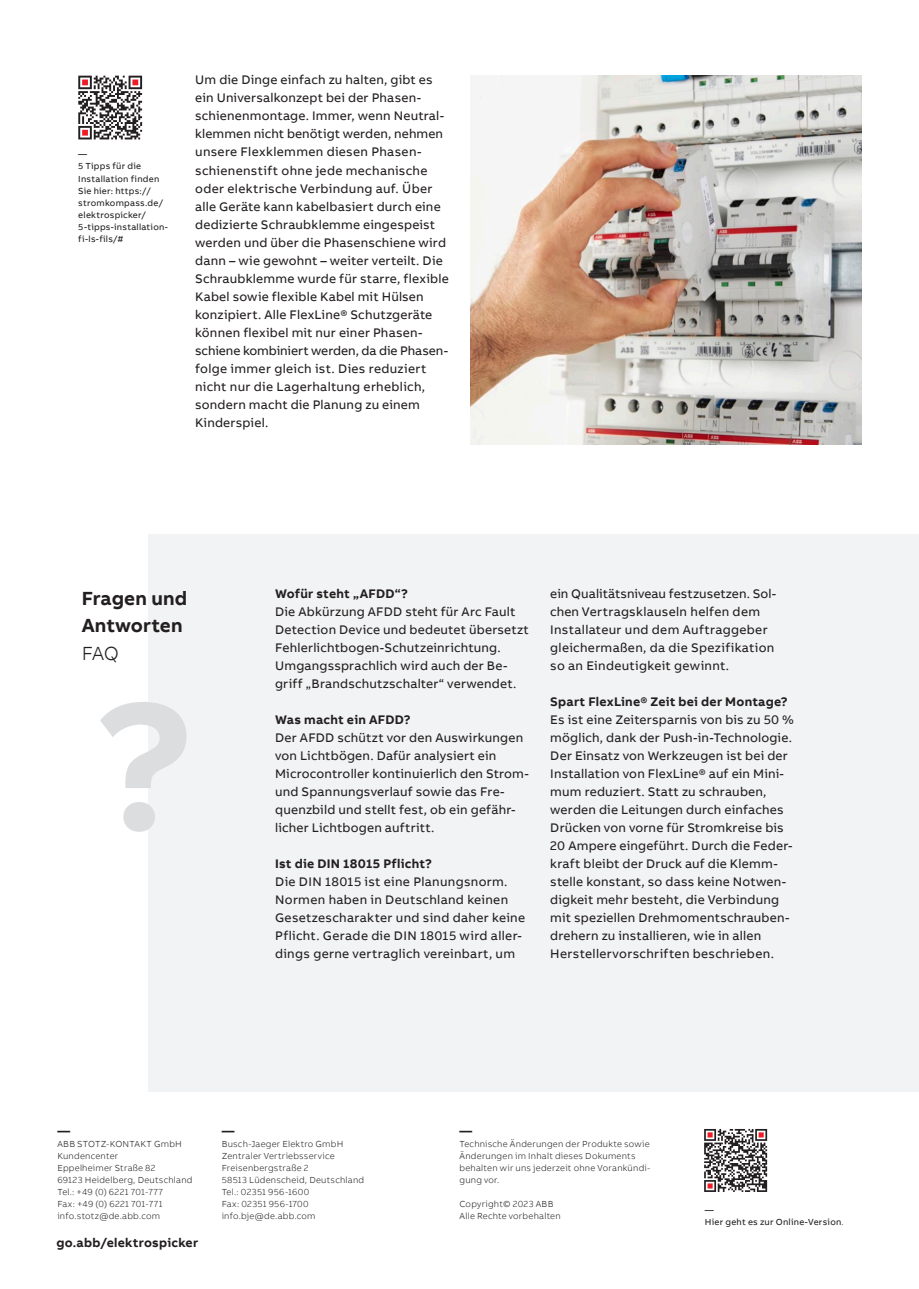
<style>
.page{position:relative;width:919px;height:1289px;background:#fff}
.page>*{position:absolute;margin:0;border:0;box-sizing:border-box;transform-origin:0 0}
.t1{font:700 186px "AB Bvoice";color:#dcdddf}
.t2{font:700 19.5px/27px "AB Bvoice";letter-spacing:.005em;color:#231f20}
.t3{font:300 19.5px "AB Bvoice";color:#231f20}
.t4{font:12.75px/18px "AB Bvoice";letter-spacing:.015em;color:#231f20}
.t5{font:700 12.75px "AB Bvoice";letter-spacing:.02em;color:#231f20}
.t6{font:300 9px/12px "AB Bvoice";letter-spacing:.025em;color:#231f20}
.t7{font:9px/12px "AB Bvoice";letter-spacing:.025em;color:#231f20}
.s1{font-weight:300}
</style>
<div class="page">
<div style="left:148px;top:534px;width:770px;height:557px;background:#f2f3f4"></div>
<svg style="left:704px;top:1129px;width:63px;height:62px"></svg>
<svg style="left:78px;top:76px;width:64px;height:63px"></svg>
<img style="left:470px;top:75px;width:391px;height:369px">
<p class="t7" style="left:78px;top:148px;width:91px">—<br>5 Tipps für die<br>Installation finden<br>Sie hier: https:// stromkompass.de/ elektrospicker/<br>5-tipps-installation&shy;fi-ls-fils/#</p>
<p class="t4" style="left:195px;top:71px;width:255px">Um die Dinge einfach zu halten, gibt es ein Universalkonzept bei der Phasen&shy;schienenmontage. Immer, wenn Neutral&shy;klemmen nicht benötigt werden, nehmen unsere Flexklemmen diesen Phasen&shy;schienenstift ohne jede mechanische oder elektrische Verbindung auf. Über alle Geräte kann kabelbasiert durch eine dedizierte Schraubklemme eingespeist werden und über die Phasenschiene wird dann – wie gewohnt – weiter verteilt. Die Schraubklemme wurde für starre, flexible Kabel sowie flexible Kabel mit Hülsen konzipiert. Alle FlexLine® Schutzgeräte können flexibel mit nur einer Phasen&shy;schiene kombiniert werden, da die Phasen&shy;folge immer gleich ist. Dies reduziert nicht nur die Lagerhaltung erheblich, sondern macht die Planung zu einem Kinderspiel.</p>
<h2 class="t2" style="left:82px;top:585px;width:107px">Fragen und<br>Antworten</h2>
<h2 class="t3" style="left:82px;top:641px;width:39px">FAQ</h2>
<h1 class="t1" style="left:95px;top:648px;width:102px">?</h1>
<p class="t5" style="left:275px;top:585px;width:134px">Wofür steht „AFDD“?</p>
<p class="t4" style="left:275px;top:602px;width:255px">Die Abkürzung AFDD steht für Arc Fault Detection Device und bedeutet übersetzt Fehlerlichtbogen-Schutzeinrichtung.<br>Umgangssprachlich wird auch der Be&shy;griff „Brandschutzschalter“ verwendet.</p>
<p class="t5" style="left:275px;top:711px;width:137px">Was macht ein AFDD?</p>
<p class="t4" style="left:275px;top:728px;width:255px">Der AFDD schützt vor den Auswirkungen von Lichtbögen. Dafür analysiert ein Microcontroller kontinuierlich den Strom&shy;und Spannungsverlauf sowie das Fre&shy;quenzbild und stellt fest, ob ein gefähr&shy;licher Lichtbogen auftritt.</p>
<p class="t5" style="left:275px;top:855px;width:158px">Ist die DIN 18015 Pflicht?</p>
<p class="t4" style="left:275px;top:872px;width:251px">Die DIN 18015 ist eine Planungsnorm.<br>Normen haben in Deutschland keinen Gesetzescharakter und sind daher keine Pflicht. Gerade die DIN 18015 wird aller&shy;dings gerne vertraglich vereinbart, um</p>
<p class="t4" style="left:550px;top:584px;width:228px">ein Qualitätsniveau festzusetzen. Sol&shy;chen Vertragsklauseln helfen dem Installateur und dem Auftraggeber gleichermaßen, da die Spezifikation so an Eindeutigkeit gewinnt.</p>
<p class="t5" style="left:550px;top:693px;width:239px">Spart FlexLine® Zeit bei der Montage?</p>
<p class="t4" style="left:550px;top:710px;width:245px">Es ist eine Zeitersparnis von bis zu 50 % möglich, dank der Push-in-Technologie.<br>Der Einsatz von Werkzeugen ist bei der Installation von FlexLine® auf ein Mini&shy;mum reduziert. Statt zu schrauben, werden die Leitungen durch einfaches Drücken von vorne für Stromkreise bis 20 Ampere eingeführt. Durch die Feder&shy;kraft bleibt der Druck auf die Klemm&shy;stelle konstant, so dass keine Notwen&shy;digkeit mehr besteht, die Verbindung mit speziellen Drehmomentschrauben&shy;drehern zu installieren, wie in allen Herstellervorschriften beschrieben.</p>
<p class="t5" style="left:57px;top:1122px;width:14px">—</p>
<p class="t6" style="left:57px;top:1137px;width:137px">ABB STOTZ-KONTAKT GmbH<br>Kundencenter<br>Eppelheimer Straße 82<br>69123 Heidelberg, Deutschland<br>Tel.: +49 (0) 6221 701-777<br>Fax: +49 (0) 6221 701-771 info.stotz@de.abb.com</p>
<p class="t5" style="left:56px;top:1234px;width:143px">go.abb/elektrospicker</p>
<p class="t5" style="left:222px;top:1122px;width:14px">—</p>
<p class="t6" style="left:222px;top:1137px;width:144px">Busch-Jaeger Elektro GmbH<br>Zentraler Vertriebsservice<br>Freisenbergstraße 2<br>58513 Lüdenscheid, Deutschland<br>Tel.: 02351 956-1600<br>Fax: 02351 956-1700 info.bje@de.abb.com</p>
<p class="t5" style="left:459px;top:1122px;width:14px">—</p>
<p class="t6" style="left:459px;top:1137px;width:192px">Technische Änderungen der Produkte sowie Änderungen im Inhalt dieses Dokuments behalten wir uns jederzeit ohne Vorankündi&shy;gung vor.</p>
<p class="t6" style="left:459px;top:1197px;width:103px">Copyright© 2023 ABB<br>Alle Rechte vorbehalten</p>
<p class="t7" style="left:704px;top:1204px;width:140px">—<br>Hier geht es zur Online-Version<span class="s1">.</span></p>
</div>
